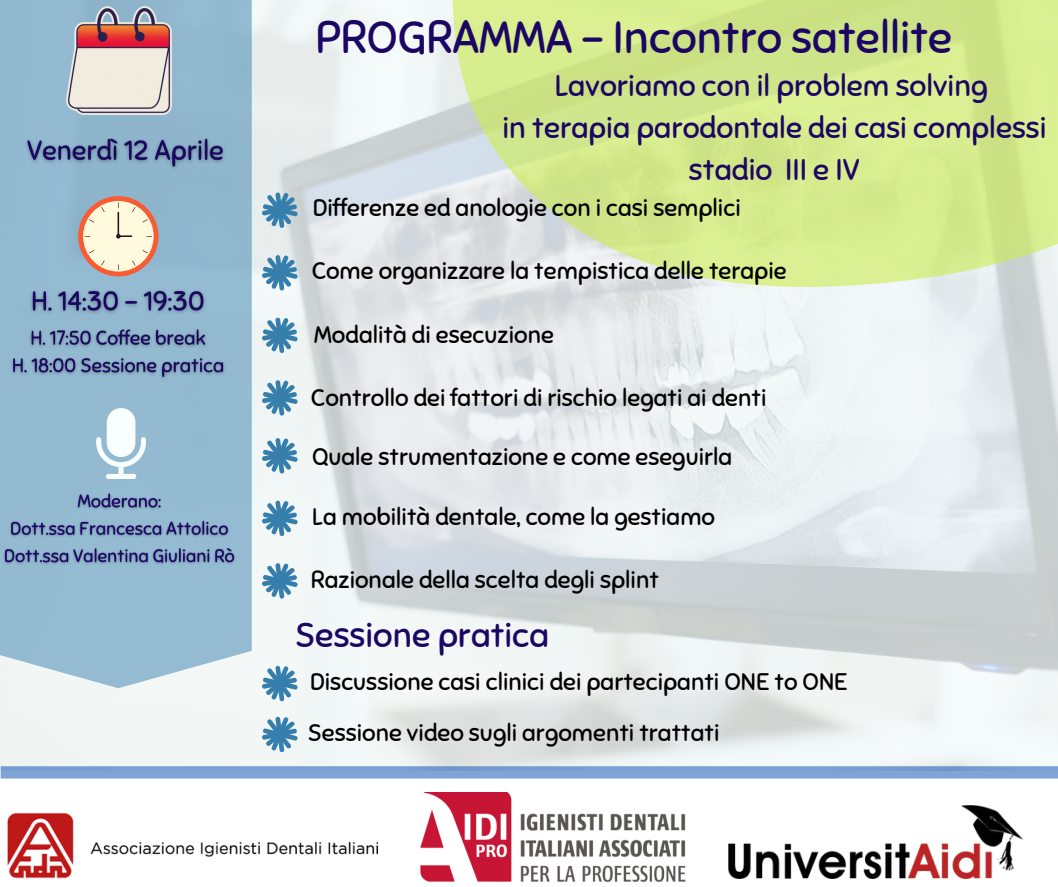
<style>
.page{position:relative;width:1058px;height:887px;background:#fff}
.page>*{position:absolute;margin:0;border:0;box-sizing:border-box;transform-origin:0 0}
.t1{font:45px "Sniglet";color:#1c0664}
.t2{font:34.5px "Sniglet";color:#1c0664}
.t3{font:30px/41.7px "Sniglet";color:#1c0664;text-align:center}
.t4{font:24px "Sniglet";color:#000}
</style>
<div class="page">
<svg style="left:252px;top:0;width:806px;height:494px"></svg>
<img style="left:7px;top:812px;width:371px;height:67px">
<img style="left:420px;top:792px;width:266px;height:89px">
<img style="left:729px;top:805px;width:293px;height:73px">
<div style="left:0;top:0;width:252px;height:688px;background:#93bad0"></div>
<div style="left:1px;top:766px;width:1056px;height:12px;background:#80a4d6"></div>
<svg style="left:78px;top:196px;width:80px;height:80px;background:#e2cbb8"></svg>
<svg style="left:261px;top:192px;width:38px;height:36px"></svg>
<svg style="left:261px;top:255px;width:38px;height:35px"></svg>
<svg style="left:261px;top:317px;width:38px;height:36px"></svg>
<svg style="left:261px;top:380px;width:38px;height:35px"></svg>
<svg style="left:261px;top:500px;width:38px;height:36px"></svg>
<svg style="left:261px;top:563px;width:38px;height:35px"></svg>
<svg style="left:261px;top:438px;width:38px;height:35px"></svg>
<svg style="left:261px;top:665px;width:38px;height:36px"></svg>
<svg style="left:261px;top:716px;width:38px;height:36px"></svg>
<svg style="left:96px;top:408px;width:50px;height:71px"></svg>
<img style="left:21px;top:131px;width:210px;height:43px">
<img style="left:25px;top:283px;width:186px;height:36px">
<img style="left:8px;top:324px;width:222px;height:60px">
<img style="left:0;top:488px;width:241px;height:80px">
<img style="left:67px;top:7px;width:104px;height:108px">
<p class="t1" style="left:315px;top:10px;width:638px">PROGRAMMA - Incontro satellite</p>
<p class="t3" style="left:502px;top:65px;width:545px">Lavoriamo con il problem solving<br>in terapia parodontale dei casi complessi stadio III e IV</p>
<p class="t4" style="left:313px;top:193px;width:429px">Differenze ed anologie con i casi semplici</p>
<h1 class="t4" style="left:312px;top:256px;width:476px">Come organizzare la tempistica delle terapie</h1>
<h3 class="t4" style="left:314px;top:320px;width:241px">Modalità di esecuzione</h3>
<h6 class="t4" style="left:311px;top:383px;width:457px">Controllo dei fattori di rischio legati ai denti</h6>
<p class="t4" style="left:312px;top:442px;width:422px">Quale strumentazione e come eseguirla</p>
<h6 class="t4" style="left:312px;top:501px;width:404px">La mobilità dentale, come la gestiamo</h6>
<p class="t4" style="left:311px;top:565px;width:349px">Razionale della scelta degli splint</p>
<p class="t2" style="left:295px;top:614px;width:255px">Sessione pratica</p>
<p class="t4" style="left:310px;top:666px;width:539px">Discussione casi clinici dei partecipanti ONE to ONE</p>
<h6 class="t4" style="left:308px;top:717px;width:413px">Sessione video sugli argomenti trattati</h6>
</div>
